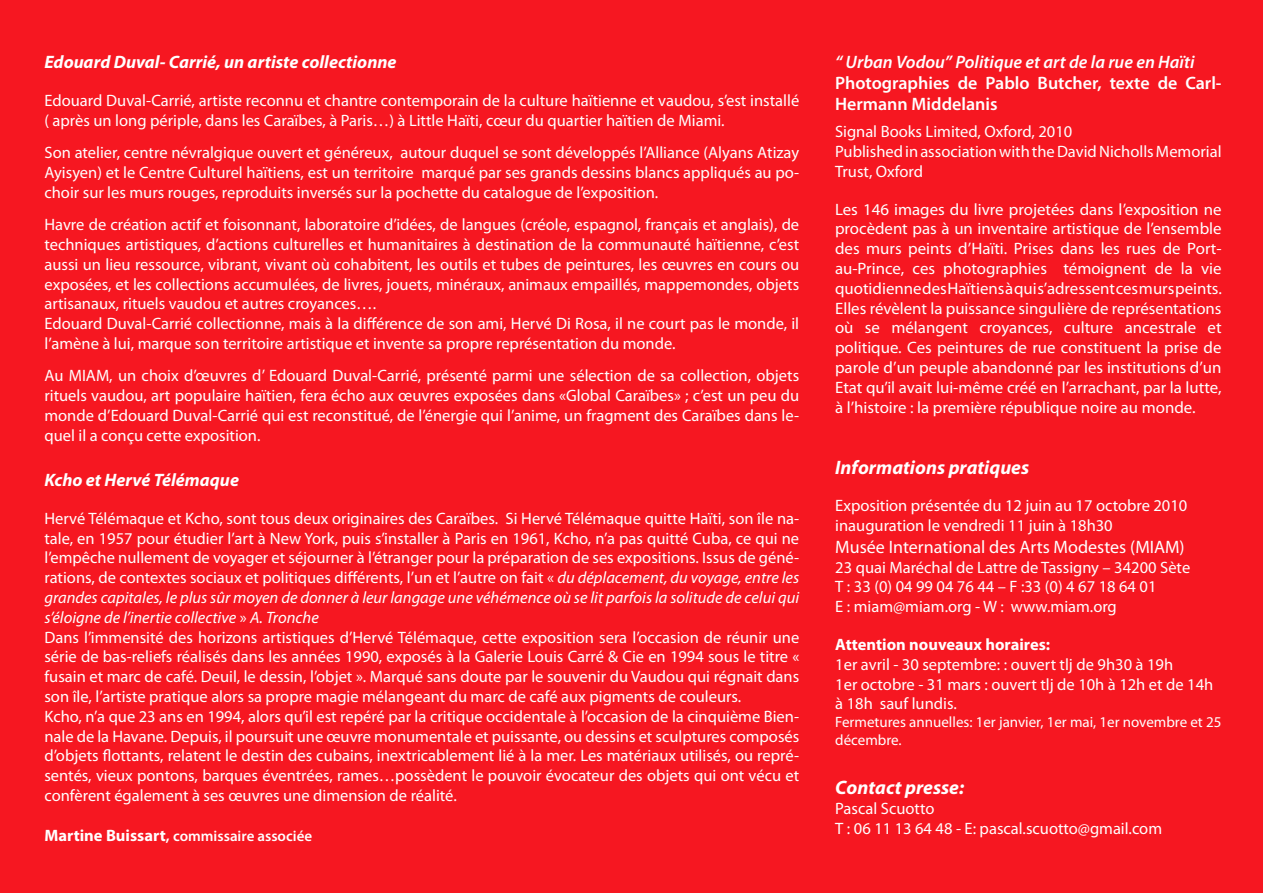
<style>
.page{position:relative;width:1263px;height:893px;background:#f61721}
.page>*{position:absolute;margin:0;border:0;box-sizing:border-box;transform-origin:0 0}
.t1{font:italic 700 19.5px "Myriad Pro";color:#fff}
.t2{font:italic 700 18px "Myriad Pro";color:#fff}
.t3{font:600 18px/21px "Myriad Pro";color:#fff}
.t4{font:italic 600 18px "Myriad Pro";color:#fff}
.t5{font:18px "Myriad Pro";color:#fff}
.t6{font:16.5px/19.8px "Myriad Pro";color:#fff;text-align:justify}
.t7{font:700 16.5px "Myriad Pro";color:#fff}
.t8{font:15px/18px "Myriad Pro";color:#fff}
.t9{font:600 15px "Myriad Pro";color:#fff}
.s1{font-style:italic}
.s2{font-weight:700;font-size:16.5px}
.s3{font-size:16.5px}
</style>
<div class="page">
<p class="t2" style="left:44px;top:52px;width:354px">Edouard Duval- Carrié, un artiste collectionne</p>
<p class="t6" style="left:44px;top:91px;width:756px">Edouard Duval-Carrié, artiste reconnu et chantre contemporain de la culture haïtienne et vaudou, s’est installé ( après un long périple, dans les Caraïbes, à Paris…) à Little Haïti, cœur du quartier haïtien de Miami.</p>
<p class="t6" style="left:44px;top:143px;width:756px">Son atelier, centre névralgique ouvert et généreux, autour duquel se sont développés l’Alliance (Alyans Atizay Ayisyen) et le Centre Culturel haïtiens, est un territoire marqué par ses grands dessins blancs appliqués au po&shy;choir sur les murs rouges, reproduits inversés sur la pochette du catalogue de l’exposition.</p>
<p class="t6" style="left:44px;top:215px;width:756px">Havre de création actif et foisonnant, laboratoire d’idées, de langues (créole, espagnol, français et anglais), de techniques artistiques, d’actions culturelles et humanitaires à destination de la communauté haïtienne, c’est aussi un lieu ressource, vibrant, vivant où cohabitent, les outils et tubes de peintures, les œuvres en cours ou exposées, et les collections accumulées, de livres, jouets, minéraux, animaux empaillés, mappemondes, objets artisanaux, rituels vaudou et autres croyances….</p>
<p class="t6" style="left:44px;top:314px;width:756px">Edouard Duval-Carrié collectionne, mais à la différence de son ami, Hervé Di Rosa, il ne court pas le monde, il l’amène à lui, marque son territoire artistique et invente sa propre représentation du monde.</p>
<p class="t6" style="left:44px;top:366px;width:756px">Au MIAM, un choix d’œuvres d’ Edouard Duval-Carrié, présenté parmi une sélection de sa collection, objets rituels vaudou, art populaire haïtien, fera écho aux œuvres exposées dans «Global Caraïbes» ; c’est un peu du monde d’Edouard Duval-Carrié qui est reconstitué, de l’énergie qui l’anime, un fragment des Caraïbes dans le&shy;quel il a conçu cette exposition.</p>
<p class="t2" style="left:44px;top:470px;width:196px">Kcho et Hervé Télémaque</p>
<p class="t6" style="left:44px;top:509px;width:756px">Hervé Télémaque et Kcho, sont tous deux originaires des Caraïbes. Si Hervé Télémaque quitte Haïti, son île na&shy;tale, en 1957 pour étudier l’art à New York, puis s’installer à Paris en 1961, Kcho, n’a pas quitté Cuba, ce qui ne l’empêche nullement de voyager et séjourner à l’étranger pour la préparation de ses expositions. Issus de géné&shy;rations, de contextes sociaux et politiques différents, l’un et l’autre on fait « <span class="s1">du déplacement, du voyage, entre les grandes capitales, le plus sûr moyen de donner à leur langage une véhémence où se lit parfois la solitude de celui qui s’éloigne de l’inertie collective</span> » <span class="s1">A. Tronche</span></p>
<p class="t6" style="left:44px;top:627px;width:756px">Dans l’immensité des horizons artistiques d’Hervé Télémaque, cette exposition sera l’occasion de réunir une série de bas-reliefs réalisés dans les années 1990, exposés à la Galerie Louis Carré &amp; Cie en 1994 sous le titre « fusain et marc de café. Deuil, le dessin, l’objet ». Marqué sans doute par le souvenir du Vaudou qui régnait dans son île, l’artiste pratique alors sa propre magie mélangeant du marc de café aux pigments de couleurs.</p>
<p class="t6" style="left:44px;top:707px;width:756px">Kcho, n’a que 23 ans en 1994, alors qu’il est repéré par la critique occidentale à l’occasion de la cinquième Bien&shy;nale de la Havane. Depuis, il poursuit une œuvre monumentale et puissante, ou dessins et sculptures composés d’objets flottants, relatent le destin des cubains, inextricablement lié à la mer. Les matériaux utilisés, ou repré&shy;sentés, vieux pontons, barques éventrées, rames…possèdent le pouvoir évocateur des objets qui ont vécu et confèrent également à ses œuvres une dimension de réalité.</p>
<p class="t9" style="left:44px;top:827px;width:269px"><span class="s2">Martine Buissart</span><span class="s3">,</span> commissaire associée</p>
<p class="t4" style="left:835px;top:52px;width:361px">“ Urban Vodou” Politique et art de la rue en Haïti</p>
<p class="t3" style="left:835px;top:73px;width:388px">Photographies de Pablo Butcher, texte de Carl-<br>Hermann Middelanis</p>
<p class="t6" style="left:835px;top:122px;width:239px">Signal Books Limited, Oxford, 2010</p>
<p class="t6" style="left:835px;top:142px;width:388px">Published in association with the David Nicholls Memorial<br>Trust, Oxford</p>
<p class="t6" style="left:835px;top:200px;width:388px">Les 146 images du livre projetées dans l’exposition ne procèdent pas à un inventaire artistique de l’ensemble des murs peints d’Haïti. Prises dans les rues de Port&shy;au-Prince, ces photographies témoignent de la vie quotidienne des Haïtiens à qui s’adressent ces murs peints.<br>Elles révèlent la puissance singulière de représentations où se mélangent croyances, culture ancestrale et politique. Ces peintures de rue constituent la prise de parole d’un peuple abandonné par les institutions d’un Etat qu’il avait lui-même créé en l’arrachant, par la lutte, à l’histoire : la première république noire au monde.</p>
<p class="t1" style="left:835px;top:456px;width:195px">Informations pratiques</p>
<p class="t6" style="left:835px;top:496px;width:354px">Exposition présentée du 12 juin au 17 octobre 2010</p>
<p class="t6" style="left:835px;top:516px;width:279px">inauguration le vendredi 11 juin à 18h30</p>
<p class="t5" style="left:835px;top:537px;width:351px">Musée International des Arts Modestes (MIAM)</p>
<p class="t6" style="left:835px;top:557px;width:356px">23 quai Maréchal de Lattre de Tassigny – 34200 Sète</p>
<p class="t6" style="left:835px;top:577px;width:323px">T : 33 (0) 04 99 04 76 44 – F :33 (0) 4 67 18 64 01</p>
<p class="t6" style="left:835px;top:597px;width:283px">E : miam@miam.org - W : www.miam.org</p>
<p class="t7" style="left:835px;top:635px;width:216px">Attention nouveaux horaires:</p>
<p class="t6" style="left:835px;top:655px;width:339px">1er avril - 30 septembre: : ouvert tlj de 9h30 à 19h</p>
<p class="t6" style="left:835px;top:674px;width:380px">1er octobre - 31 mars : ouvert tlj de 10h à 12h et de 14h à 18h sauf lundis.</p>
<p class="t8" style="left:835px;top:714px;width:388px">Fermetures annuelles: 1er janvier, 1er mai, 1er novembre et 25 décembre.</p>
<p class="t1" style="left:835px;top:777px;width:130px">Contact presse:</p>
<p class="t6" style="left:835px;top:799px;width:101px">Pascal Scuotto</p>
<p class="t6" style="left:835px;top:818px;width:328px">T : 06 11 13 64 48 - E: pascal.scuotto@gmail.com</p>
</div>
